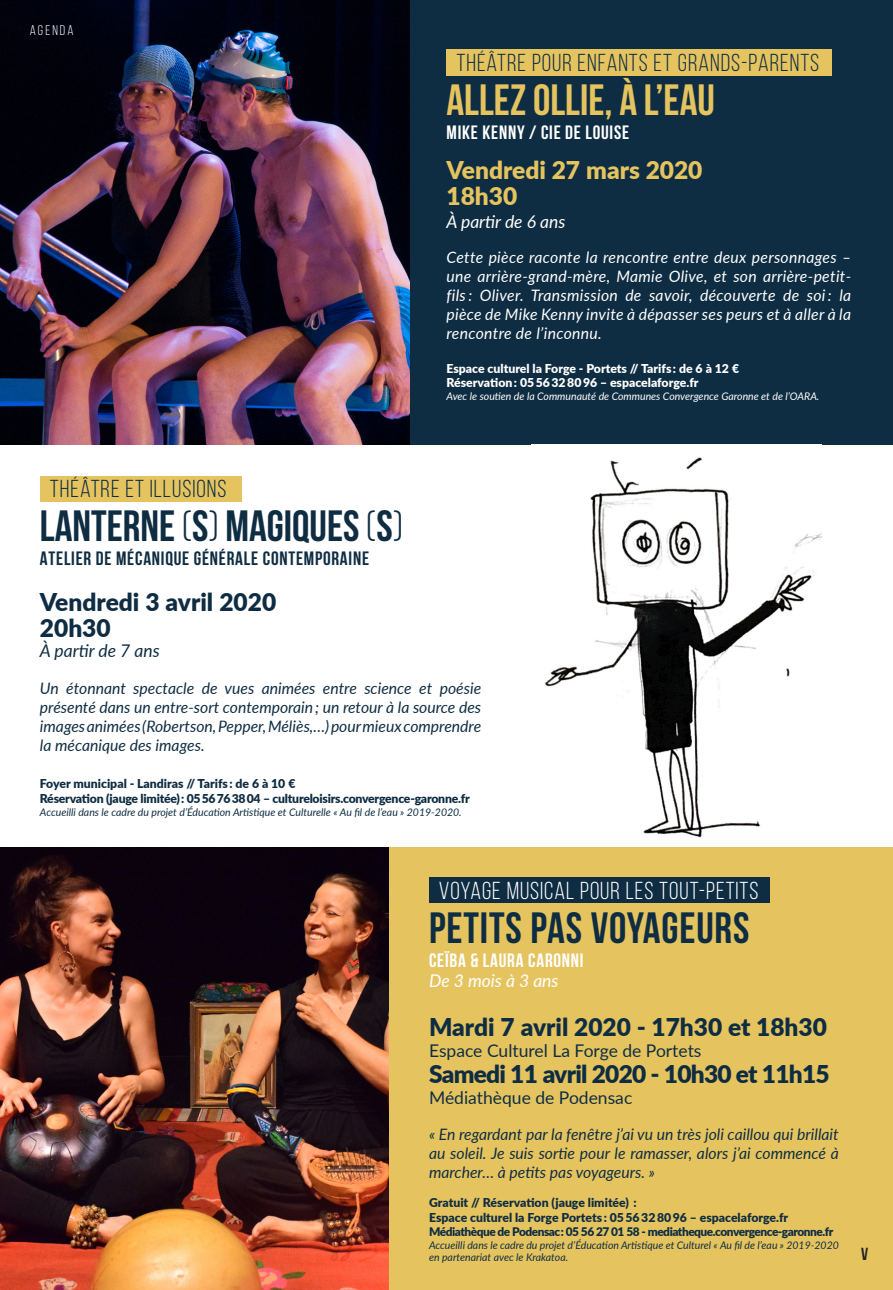
<style>
.page{position:relative;width:893px;height:1290px;background:#fff}
.page>*{position:absolute;margin:0;border:0;box-sizing:border-box;transform-origin:0 0}
.t1{font:43.75px "Bebas Neue";color:#0f2d42}
.t2{font:43.75px "Bebas Neue";letter-spacing:.02em;color:#0f2d42}
.t3{font:43.75px "Bebas Neue";color:#e5c460}
.t4{font:24.5px "Bebas Neue";letter-spacing:.04em;color:#0f2d42}
.t5{font:900 24.5px/26.2px "Lato";color:#0f2d42}
.t6{font:24.5px "Bebas Neue";letter-spacing:.04em;color:#fff}
.t7{font:900 24.5px "Lato";letter-spacing:-.03em;color:#0f2d42}
.t8{font:900 24.5px/26.2px "Lato";color:#e5c460}
.t9{font:700 19.25px "Bebas Neue";letter-spacing:.04em;color:#fff}
.t10{font:700 19.25px "Bebas Neue";letter-spacing:.04em;color:#0f2d42}
.t11{font:17.5px "Lato";color:#0f2d42}
.t12{font:italic 17.5px "Lato";color:#fff}
.t13{font:italic 17.5px "Lato";color:#0f2d42}
.t14{font:17.5px "Bebas Neue";color:#231f20}
.t15{font:italic 15.75px/18.9px "Lato";color:#0f2d42;text-align:justify}
.t16{font:italic 15.75px/18.9px "Lato";letter-spacing:.02em;color:#fff;text-align:justify}
.t17{font:14px "Bebas Neue";letter-spacing:.15em;color:#fff}
.t18{font:900 12.25px/14.7px "Lato";letter-spacing:-.005em;color:#0f2d42}
.t19{font:900 12.25px/14.7px "Lato";color:#fff}
.t20{font:900 11.9px "Lato";letter-spacing:-.04em;color:#0f2d42}
.t21{font:italic 10.5px/12.2px "Lato";color:#0f2d42}
.t22{font:italic 10.5px "Lato";color:#fff}
.s1{font-style:inherit}
</style>
<div class="page">
<div style="left:40px;top:476px;width:201px;height:25px;background:#e5c460"></div>
<div style="left:410px;top:0;width:483px;height:444px;background:#0f2d42"></div>
<div style="left:446px;top:49px;width:386px;height:27px;background:#e5c460"></div>
<img style="left:0;top:0;width:410px;height:444px">
<img style="left:531px;top:457px;width:290px;height:391px">
<img style="left:0;top:848px;width:390px;height:442px">
<div style="left:390px;top:848px;width:503px;height:442px;background:#e5c460"></div>
<div style="left:429px;top:877px;width:341px;height:26px;background:#0f2d42"></div>
<p class="t17" style="left:30px;top:23px;width:45px">AGENDA</p>
<h2 class="t4" style="left:456px;top:49px;width:364px">THÉÂTRE POUR ENFANTS ET GRANDS-PARENTS</h2>
<h1 class="t3" style="left:446px;top:76px;width:270px">ALLEZ OLLIE, à L’EAU</h1>
<p class="t9" style="left:446px;top:122px;width:184px">MIKE KENNY / CIE DE LOUISE</p>
<h2 class="t8" style="left:446px;top:156px;width:258px">Vendredi 27 mars 2020<br>18h30</h2>
<p class="t12" style="left:446px;top:209px;width:120px">À partir de 6 ans</p>
<p class="t16" style="left:446px;top:248px;width:406px">Cette pièce raconte la rencontre entre deux personnages – une arrière-grand-mère, Mamie Olive, et son arrière-petit&shy;fils : Oliver. Transmission de savoir, découverte de soi : la pièce de Mike Kenny invite à dépasser ses peurs et à aller à la rencontre de l’inconnu.</p>
<p class="t19" style="left:446px;top:360px;width:294px">Espace culturel la Forge - Portets // Tarifs : de 6 à 12 €<br>Réservation : 05 56 32 80 96 – espacelaforge.fr</p>
<p class="t22" style="left:446px;top:389px;width:374px">Avec le soutien de la Communauté de Communes Convergence Garonne et de l’OARA.</p>
<h2 class="t4" style="left:50px;top:476px;width:178px">THÉÂTRE ET ILLUSIONS</h2>
<h1 class="t1" style="left:40px;top:502px;width:364px">LANTERNE <span class="s1">(</span>S<span class="s1">)</span> MAGIQUES <span class="s1">(</span>S<span class="s1">)</span></h1>
<p class="t10" style="left:40px;top:548px;width:331px">ATELIER DE MÉCANIQUE GÉNÉRALE CONTEMPORAINE</p>
<h2 class="t5" style="left:40px;top:588px;width:238px">Vendredi 3 avril 2020<br>20h30</h2>
<p class="t13" style="left:40px;top:638px;width:121px">À partir de 7 ans</p>
<p class="t15" style="left:40px;top:678px;width:443px">Un étonnant spectacle de vues animées entre science et poésie présenté dans un entre-sort contemporain ; un retour à la source des images animées (Robertson, Pepper, Méliès,…) pour mieux comprendre la mécanique des images.</p>
<p class="t18" style="left:40px;top:776px;width:431px">Foyer municipal - Landiras // Tarifs : de 6 à 10 €<br>Réservation (jauge limitée) : 05 56 76 38 04 – cultureloisirs.convergence-garonne.fr</p>
<p class="t21" style="left:40px;top:805px;width:423px">Accueilli dans le cadre du projet d’Éducation Artistique et Culturelle « Au fil de l’eau » 2019-2020.</p>
<h2 class="t6" style="left:439px;top:877px;width:321px">VOYAGE MUSICAL POUR LES TOUT-PETITS</h2>
<h1 class="t2" style="left:429px;top:904px;width:322px">PETITS PAS VOYAGEURS</h1>
<p class="t9" style="left:429px;top:950px;width:156px">CEÏBA &amp; LAURA CARONNI</p>
<p class="t12" style="left:429px;top:968px;width:131px">De 3 mois à 3 ans</p>
<h2 class="t5" style="left:429px;top:1012px;width:399px">Mardi 7 avril 2020 - 17h30 et 18h30</h2>
<p class="t11" style="left:429px;top:1038px;width:274px">Espace Culturel La Forge de Portets</p>
<h2 class="t7" style="left:429px;top:1055px;width:402px">Samedi 11 avril 2020 - 10h30 et 11h15</h2>
<p class="t11" style="left:429px;top:1085px;width:205px">Médiathèque de Podensac</p>
<p class="t15" style="left:429px;top:1124px;width:411px">« En regardant par la fenêtre j’ai vu un très joli caillou qui brillait au soleil. Je suis sortie pour le ramasser, alors j’ai commencé à marcher… à petits pas voyageurs. »</p>
<p class="t18" style="left:429px;top:1194px;width:361px">Gratuit // Réservation (jauge limitée) :<br>Espace culturel la Forge Portets : 05 56 32 80 96 – espacelaforge.fr</p>
<p class="t20" style="left:429px;top:1223px;width:406px">Médiathèque de Podensac : 05 56 27 01 58 - mediatheque.convergence-garonne.fr</p>
<p class="t21" style="left:429px;top:1238px;width:411px">Accueilli dans le cadre du projet d’Éducation Artistique et Culturel « Au fil de l’eau » 2019-2020 en partenariat avec le Krakatoa.</p>
<p class="t14" style="left:861px;top:1245px;width:9px">V</p>
</div>
